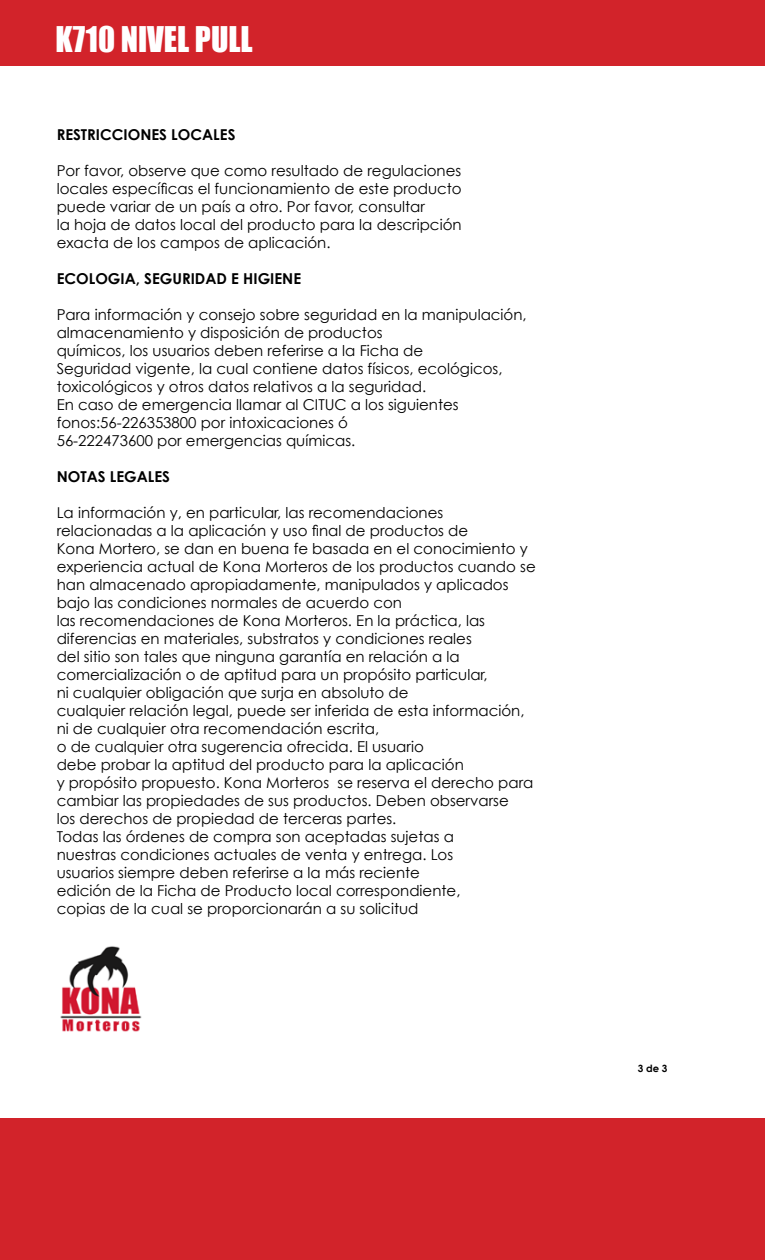
<style>
.page{position:relative;width:765px;height:1260px;background:#fff}
.page>*{position:absolute;margin:0;border:0;box-sizing:border-box;transform-origin:0 0}
.t1{font:32.5px "Impact";color:#fff}
.t2{font:15px/18px "Century Gothic";color:#000}
.t3{font:700 15px "Century Gothic";color:#000}
.t4{font:700 10px "Century Gothic";color:#000}
</style>
<div class="page">
<div style="left:0;top:0;width:765px;height:66px;background:#d2232a"></div>
<div style="left:0;top:1118px;width:765px;height:142px;background:#d2232a"></div>
<img style="left:60px;top:946px;width:82px;height:86px">
<h1 class="t1" style="left:56px;top:14px;width:199px">K710 NIVEL PULL</h1>
<p class="t3" style="left:57px;top:125px;width:180px">RESTRICCIONES LOCALES</p>
<p class="t2" style="left:57px;top:161px;width:407px">Por favor, observe que como resultado de regulaciones locales específicas el funcionamiento de este producto puede variar de un país a otro. Por favor, consultar<br>la hoja de datos local del producto para la descripción exacta de los campos de aplicación.</p>
<p class="t3" style="left:57px;top:269px;width:246px">ECOLOGIA, SEGURIDAD E HIGIENE</p>
<p class="t2" style="left:57px;top:305px;width:472px">Para información y consejo sobre seguridad en la manipulación, almacenamiento y disposición de productos<br>químicos, los usuarios deben referirse a la Ficha de<br>Seguridad vigente, la cual contiene datos físicos, ecológicos, toxicológicos y otros datos relativos a la seguridad.<br>En caso de emergencia llamar al CITUC a los siguientes fonos:56-226353800 por intoxicaciones ó<br>56-222473600 por emergencias químicas.</p>
<p class="t3" style="left:57px;top:467px;width:115px">NOTAS LEGALES</p>
<p class="t2" style="left:57px;top:503px;width:481px">La información y, en particular, las recomendaciones relacionadas a la aplicación y uso final de productos de<br>Kona Mortero, se dan en buena fe basada en el conocimiento y experiencia actual de Kona Morteros de los productos cuando se han almacenado apropiadamente, manipulados y aplicados bajo las condiciones normales de acuerdo con<br>las recomendaciones de Kona Morteros. En la práctica, las diferencias en materiales, substratos y condiciones reales<br>del sitio son tales que ninguna garantía en relación a la comercialización o de aptitud para un propósito particular,<br>ni cualquier obligación que surja en absoluto de<br>cualquier relación legal, puede ser inferida de esta información, ni de cualquier otra recomendación escrita,<br>o de cualquier otra sugerencia ofrecida. El usuario<br>debe probar la aptitud del producto para la aplicación<br>y propósito propuesto. Kona Morteros se reserva el derecho para cambiar las propiedades de sus productos. Deben observarse<br>los derechos de propiedad de terceras partes.<br>Todas las órdenes de compra son aceptadas sujetas a<br>nuestras condiciones actuales de venta y entrega. Los<br>usuarios siempre deben referirse a la más reciente<br>edición de la Ficha de Producto local correspondiente,<br>copias de la cual se proporcionarán a su solicitud</p>
<p class="t4" style="left:638px;top:1062px;width:31px">3 de 3</p>
</div>
